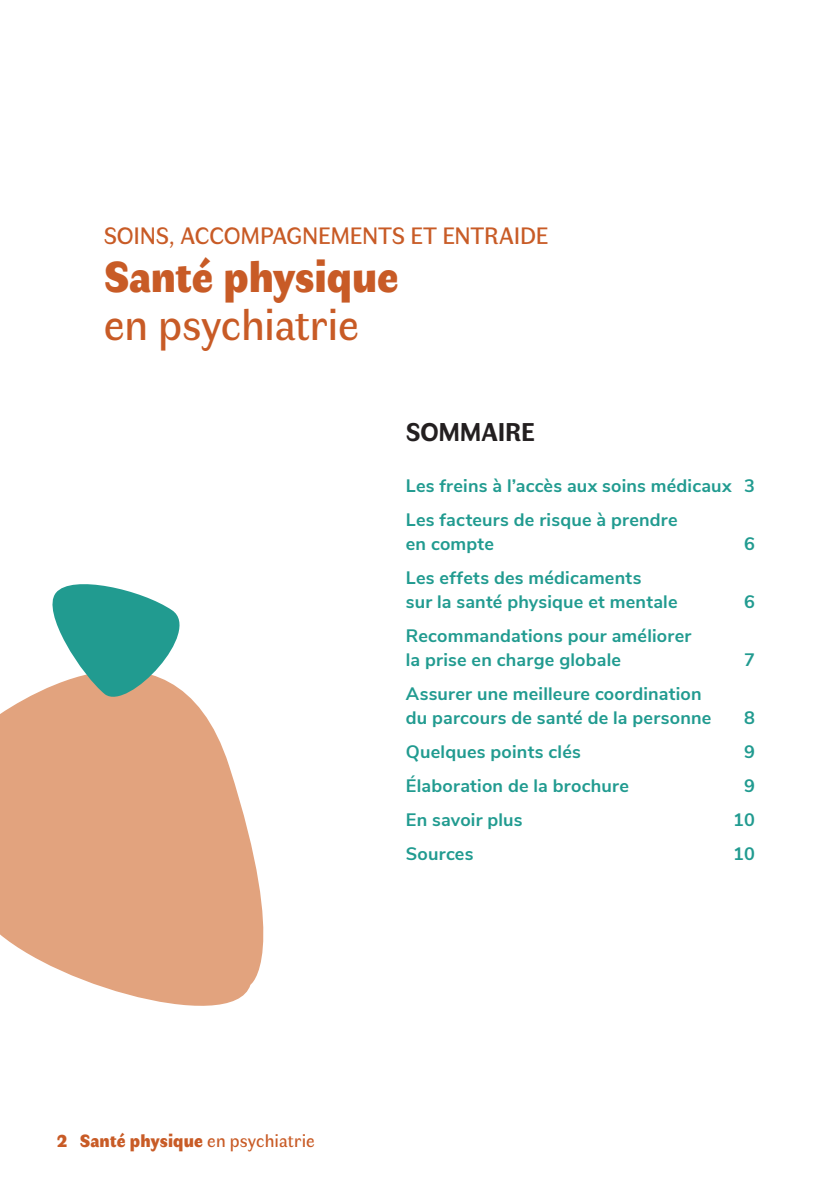
<style>
.page{position:relative;width:840px;height:1191px;background:#fff}
.page>*{position:absolute;margin:0;border:0;box-sizing:border-box;transform-origin:0 0}
.t1{font:900 44px "Faune Display";letter-spacing:-.005em;color:#c85b26}
.t2{font:44px "Faune Text";letter-spacing:-.01em;color:#c85b26}
.t3{font:700 26px "Faune Text";letter-spacing:-.005em;color:#231f20}
.t4{font:24px "Faune Text";letter-spacing:-.005em;color:#c85b26}
.t5{font:700 18px/24px "Nunito Sans";letter-spacing:.01em;color:#219b90}
.t6{font:900 18px "Faune Display";letter-spacing:.01em;color:#c85b26}
.s1{font-family:"Faune Text";font-weight:400}
</style>
<div class="page">
<svg style="left:0;top:691px;width:264px;height:315px;background:#e6b091"></svg>
<svg style="left:40px;top:584px;width:163px;height:128px"></svg>
<h3 class="t4" style="left:104px;top:220px;width:446px">SOINS, ACCOMPAGNEMENTS ET ENTRAIDE</h3>
<h1 class="t1" style="left:104px;top:244px;width:296px">Santé physique</h1>
<h1 class="t2" style="left:104px;top:296px;width:257px">en psychiatrie</h1>
<h2 class="t3" style="left:405px;top:414px;width:131px">SOMMAIRE</h2>
<p class="t5" style="left:405px;top:468px;width:350px;line-height:34px">Les freins à l’accès aux soins médicaux 3<br>Les facteurs de risque à prendre</p>
<p class="t5" style="left:405px;top:531px;width:90px">en compte</p>
<p class="t5" style="left:743px;top:531px;width:12px">6</p>
<p class="t5" style="left:405px;top:565px;width:273px">Les effets des médicaments<br>sur la santé physique et mentale</p>
<p class="t5" style="left:743px;top:589px;width:12px">6</p>
<p class="t5" style="left:405px;top:623px;width:287px">Recommandations pour améliorer la prise en charge globale</p>
<p class="t5" style="left:405px;top:681px;width:307px">Assurer une meilleure coordination du parcours de santé de la personne</p>
<p class="t5" style="left:743px;top:647px;width:12px">7</p>
<p class="t5" style="left:743px;top:705px;width:12px">8</p>
<p class="t5" style="left:405px;top:739px;width:176px">Quelques points clés</p>
<p class="t5" style="left:743px;top:739px;width:12px">9</p>
<p class="t5" style="left:405px;top:773px;width:224px">Élaboration de la brochure</p>
<p class="t5" style="left:743px;top:773px;width:12px">9</p>
<p class="t5" style="left:405px;top:807px;width:118px">En savoir plus</p>
<p class="t5" style="left:732px;top:807px;width:23px">10</p>
<p class="t5" style="left:405px;top:841px;width:69px">Sources</p>
<p class="t5" style="left:732px;top:841px;width:23px">10</p>
<p class="t6" style="left:57px;top:1127px;width:259px">2 Santé physique <span class="s1">en psychiatrie</span></p>
</div>
